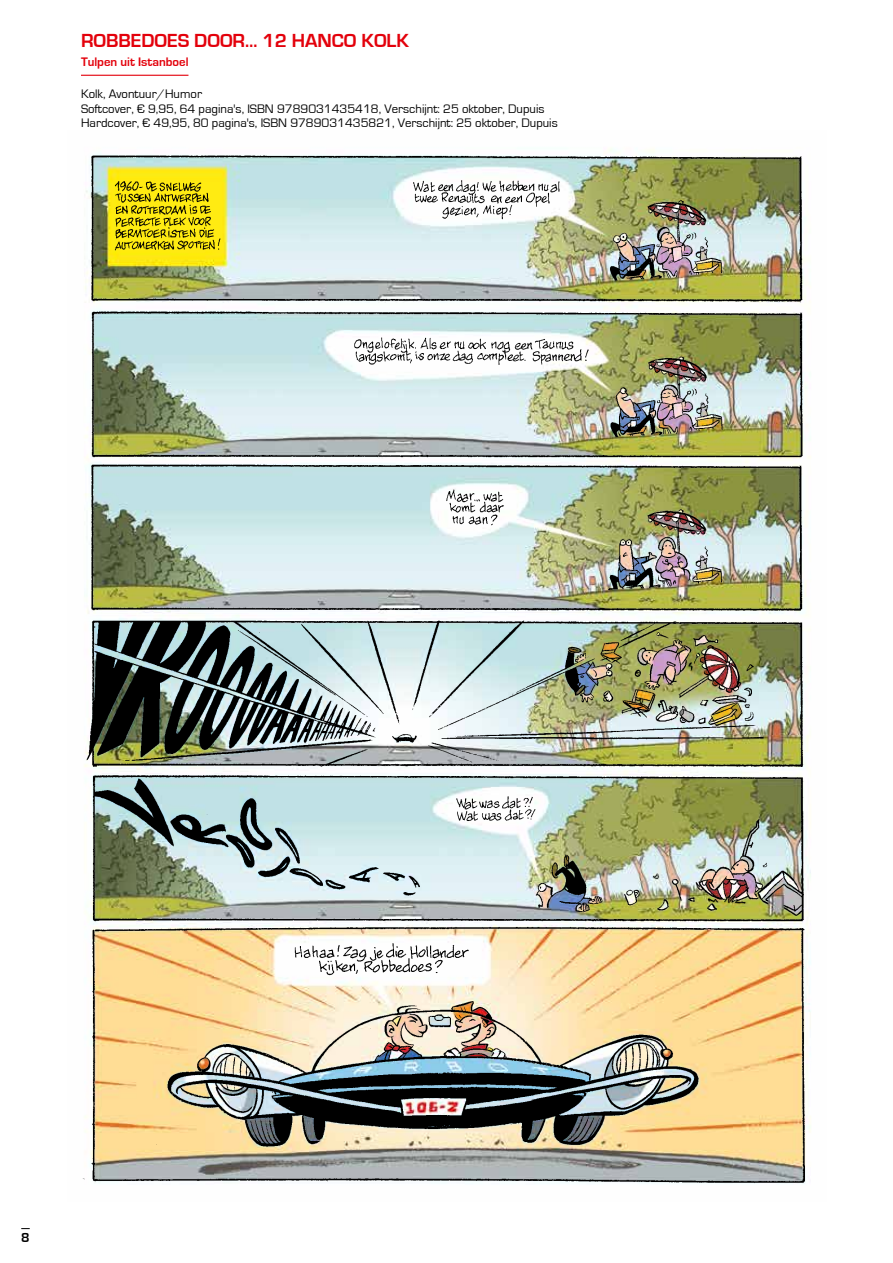
<style>
.page{position:relative;width:893px;height:1263px;background:#fff}
.page>*{position:absolute;margin:0;border:0;box-sizing:border-box;transform-origin:0 0}
.t1{font:700 19.5px "Eurostile";color:#e3000b}
.t2{font:700 13.5px "Eurostile";color:#000}
.t3{font:12.75px/14.7px "Eurostile";color:#000}
.t4{font:700 12.75px "Eurostile";color:#e3000b}
</style>
<div class="page">
<img style="left:82px;top:148px;width:729px;height:1036px">
<hr style="left:81px;top:75px;width:107px;height:1px;background:#e3000b">
<h1 class="t1" style="left:81px;top:30px;width:330px">ROBBEDOES DOOR… 12 HANCO KOLK</h1>
<p class="t4" style="left:81px;top:55px;width:109px">Tulpen uit Istanboel</p>
<p class="t3" style="left:81px;top:87px;width:478px">Kolk, Avontuur/Humor<br>Softcover, € 9,95, 64 pagina's, ISBN 9789031435418, Verschijnt: 25 oktober, Dupuis<br>Hardcover, € 49,95, 80 pagina's, ISBN 9789031435821, Verschijnt: 25 oktober, Dupuis</p>
<p class="t2" style="left:21px;top:1230px;width:10px">8</p>
</div>
